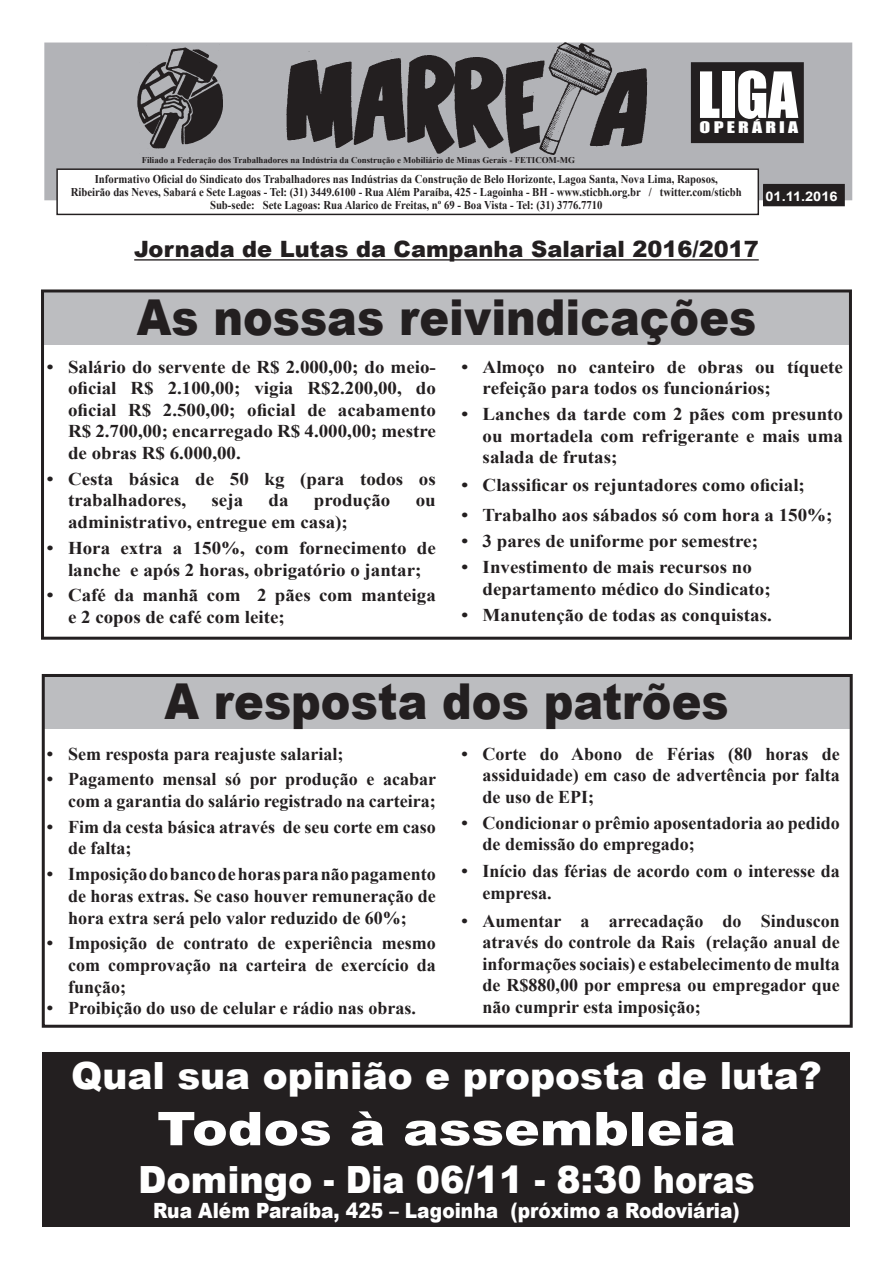
<style>
.page{position:relative;width:893px;height:1263px;background:#fff}
.page>*{position:absolute;margin:0;border:0;box-sizing:border-box;transform-origin:0 0}
.t1{font:58.8px "Impact";color:#fff}
.t2{font:900 49.5px "Arial";color:#231f20;scale:.9 1}
.t3{font:900 46.5px "Arial";color:#fff;scale:1.15 1}
.t4{font:900 37.5px "Arial";color:#fff}
.t5{font:900 22.5px "Arial";color:#231f20}
.t6{font:900 21px "Arial";color:#fff;scale:.89 1}
.t7{font:700 18px/21.6px "Times New Roman";color:#231f20;text-align:justify}
.t8{font:700 18px/21.6px "Times New Roman";color:#231f20;scale:1.05 1}
.t9{font:14.7px "Impact";letter-spacing:.16em;color:#fff;scale:1.35 1}
.t10{font:700 13.2px "Arial";color:#fff;scale:1.1 1}
.t11{font:700 11.85px/13px "Times New Roman";color:#231f20;text-align:center;scale:.9 1}
.t12{font:700 8.85px "Times New Roman";color:#231f20}
</style>
<div class="page">
<div style="left:43px;top:290px;width:807px;height:54px;background:#bcbdc0"></div>
<div style="left:41px;top:289px;width:811px;height:351px;border:3px solid #231f20"></div>
<div style="left:44px;top:43px;width:808px;height:157px;background:#b2b3b7;border:1px solid #b2b3b7"></div>
<div style="left:764px;top:185px;width:80px;height:21px;background:#231f20"></div>
<div style="left:763px;top:184px;width:82px;height:22px;border:1px solid #231f20"></div>
<img style="left:283px;top:43px;width:364px;height:112px">
<img style="left:137px;top:47px;width:86px;height:102px">
<div style="left:692px;top:63px;width:111px;height:79px;background:#231f20"></div>
<div style="left:691px;top:62px;width:113px;height:81px;border:1px solid #231f20"></div>
<div style="left:57px;top:169px;width:701px;height:45px;background:#fff"></div>
<div style="left:56px;top:168px;width:703px;height:47px;border:1px solid #231f20"></div>
<div style="left:43px;top:1052px;width:807px;height:175px;background:#231f20"></div>
<hr style="left:134px;top:259px;width:625px;height:2px;background:#231f20">
<div style="left:43px;top:674px;width:807px;height:54px;background:#bcbdc0"></div>
<div style="left:42px;top:674px;width:811px;height:354px;border:3px solid #231f20"></div>
<p class="t12" style="left:142px;top:154px;width:435px">Filiado a Federação dos Trabalhadores na Indústria da Construção e Mobiliário de Minas Gerais - FETICOM-MG</p>
<p class="t1" style="left:698px;top:49px;width:102px">LIGA</p>
<p class="t9" style="left:700px;top:116px;width:74px">OPERÁRIA</p>
<p class="t11" style="left:71px;top:172px;width:747px">Informativo Oficial do Sindicato dos Trabalhadores nas Indústrias da Construção de Belo Horizonte, Lagoa Santa, Nova Lima, Raposos,<br>Ribeirão das Neves, Sabará e Sete Lagoas - Tel: (31) 3449.6100 - Rua Além Paraíba, 425 - Lagoinha - BH - www.sticbh.org.br / twitter.com/sticbh<br>Sub-sede: Sete Lagoas: Rua Alarico de Freitas, nº 69 - Boa Vista - Tel: (31) 3776.7710</p>
<p class="t10" style="left:765px;top:188px;width:67px">01.11.2016</p>
<p class="t5" style="left:134px;top:233px;width:626px">Jornada de Lutas da Campanha Salarial 2016/2017</p>
<p class="t2" style="left:137px;top:281px;width:690px">As nossas reivindicações</p>
<p class="t8" style="left:68px;top:355px;width:352px;text-align:justify;text-indent:-21px">• Salário do servente de R$ 2.000,00; do meio&shy;oficial R$ 2.100,00; vigia R$2.200,00, do oficial R$ 2.500,00; oficial de acabamento R$ 2.700,00; encarregado R$ 4.000,00; mestre de obras R$ 6.000,00.</p>
<p class="t8" style="left:68px;top:468px;width:352px;text-indent:-21px">• Cesta básica de 50 kg (para todos os trabalhadores,</p>
<p class="t8" style="left:212px;top:489px;width:32px">seja</p>
<p class="t8" style="left:268px;top:489px;width:21px">da</p>
<p class="t8" style="left:314px;top:489px;width:74px">produção</p>
<p class="t8" style="left:416px;top:489px;width:21px">ou</p>
<p class="t8" style="left:68px;top:511px;width:268px">administrativo, entregue em casa);</p>
<p class="t8" style="left:47px;top:537px;width:372px;text-align:center">• Hora extra a 150%, com fornecimento de lanche e após 2 horas, obrigatório o jantar;</p>
<p class="t8" style="left:68px;top:584px;width:352px;text-indent:-21px">• Café da manhã com 2 pães com manteiga e 2 copos de café com leite;</p>
<p class="t8" style="left:483px;top:355px;width:345px;text-indent:-21px">• Almoço no canteiro de obras ou tíquete refeição para todos os funcionários;</p>
<p class="t8" style="left:483px;top:403px;width:345px;text-align:justify;text-indent:-21px">• Lanches da tarde com 2 pães com presunto ou mortadela com refrigerante e mais uma salada de frutas;</p>
<p class="t8" style="left:461px;top:474px;width:329px">• Classificar os rejuntadores como oficial;</p>
<p class="t8" style="left:461px;top:504px;width:355px">• Trabalho aos sábados só com hora a 150%;</p>
<p class="t8" style="left:461px;top:530px;width:284px">• 3 pares de uniforme por semestre;</p>
<p class="t8" style="left:483px;top:556px;width:276px;text-indent:-21px">• Investimento de mais recursos no departamento médico do Sindicato;</p>
<p class="t8" style="left:461px;top:603px;width:297px">• Manutenção de todas as conquistas.</p>
<p class="t2" style="left:164px;top:665px;width:628px">A resposta dos patrões</p>
<p class="t7" style="left:47px;top:742px;width:298px">• Sem resposta para reajuste salarial;</p>
<p class="t7" style="left:47px;top:768px;width:391px;text-align:right">• Pagamento mensal só por produção e acabar com a garantia do salário registrado na carteira;</p>
<p class="t7" style="left:68px;top:816px;width:369px;text-indent:-21px">• Fim da cesta básica através de seu corte em caso de falta;</p>
<p class="t7" style="left:68px;top:863px;width:369px;text-indent:-21px">• Imposição do banco de horas para não pagamento de horas extras. Se caso houver remuneração de hora extra será pelo valor reduzido de 60%;</p>
<p class="t7" style="left:68px;top:932px;width:369px;text-indent:-21px">• Imposição de contrato de experiência mesmo com comprovação na carteira de exercício da função;</p>
<p class="t7" style="left:47px;top:997px;width:371px">• Proibição do uso de celular e rádio nas obras.</p>
<p class="t7" style="left:483px;top:742px;width:359px;text-indent:-21px">• Corte do Abono de Férias (80 horas de assiduidade) em caso de advertência por falta de uso de EPI;</p>
<p class="t7" style="left:483px;top:811px;width:359px;text-indent:-21px">• Condicionar o prêmio aposentadoria ao pedido de demissão do empregado;</p>
<p class="t7" style="left:483px;top:860px;width:359px;text-indent:-21px">• Início das férias de acordo com o interesse da empresa.</p>
<p class="t7" style="left:483px;top:909px;width:359px;text-indent:-21px">• Aumentar a arrecadação do Sinduscon através do controle da Rais (relação anual de informações sociais) e estabelecimento de multa de R$880,00 por empresa ou empregador que não cumprir esta imposição;</p>
<p class="t4" style="left:71px;top:1048px;width:752px">Qual sua opinião e proposta de luta?</p>
<p class="t3" style="left:157px;top:1095px;width:505px">Todos à assembleia</p>
<p class="t4" style="left:138px;top:1152px;width:618px">Domingo - Dia 06/11 - 8:30 horas</p>
<p class="t6" style="left:153px;top:1195px;width:661px">Rua Além Paraíba, 425 – Lagoinha (próximo a Rodoviária)</p>
</div>
